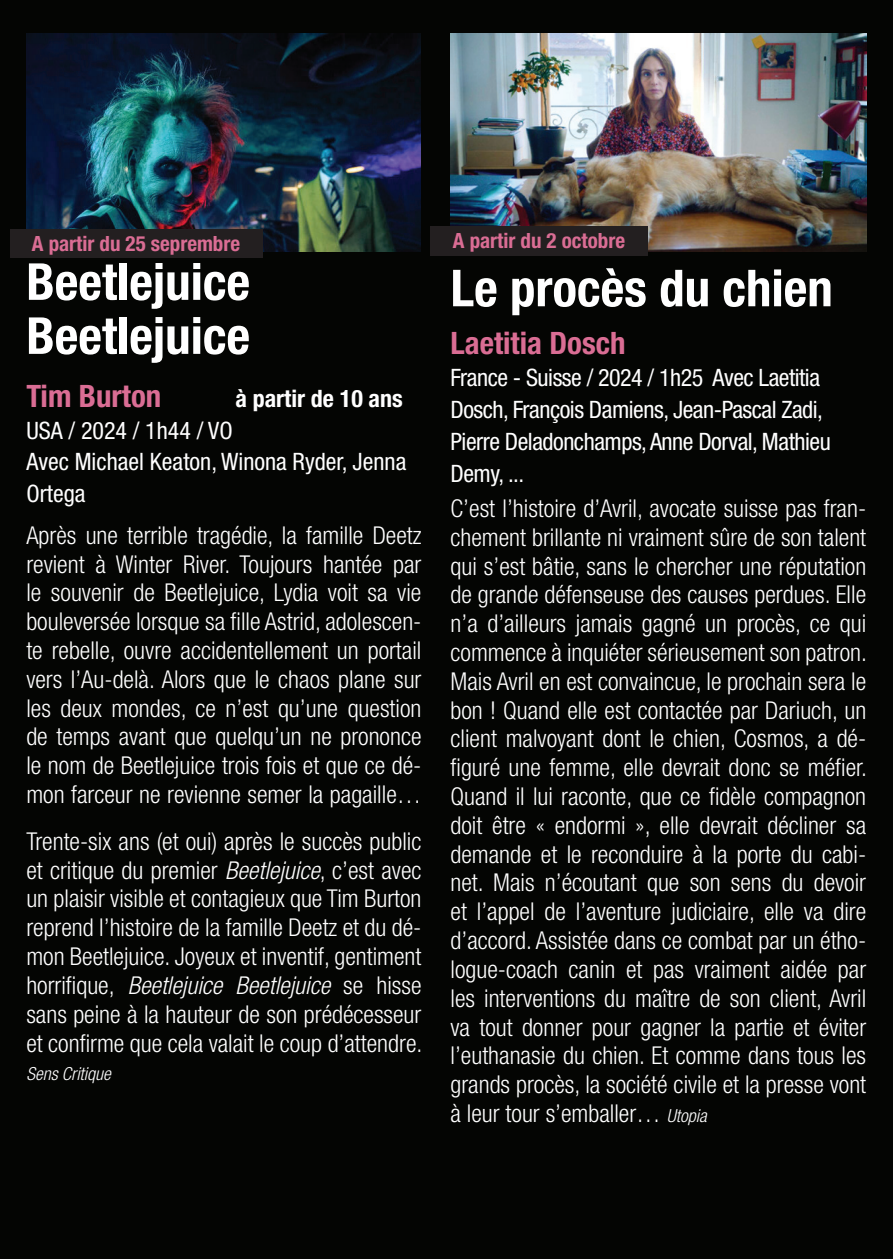
<style>
.page{position:relative;width:893px;height:1259px;background:#040503}
.page>*{position:absolute;margin:0;border:0;box-sizing:border-box;transform-origin:0 0}
.t1{font:700 condensed 51px/54px "Helvetica Neue LT Std";color:#fff}
.t2{font:700 condensed 30.9px "Helvetica Neue LT Std";color:#da6d94}
.t3{font:300 condensed 24.6px/28.8px "Helvetica Neue LT Std";color:#fff;text-align:justify}
.t4{font:condensed 24px/31.8px "Helvetica Neue LT Std";letter-spacing:-.02em;color:#fff}
.t5{font:condensed 24px/31.8px "Helvetica Neue LT Std";color:#fff}
.t6{font:700 condensed 24px "Helvetica Neue LT Std";color:#fff}
.t7{font:700 condensed 21px "Helvetica Neue LT Std";color:#da6d94}
.t8{font:italic 300 condensed 18px "Helvetica Neue LT Std";color:#fff}
.s1{font-style:italic}
.s2{font-style:italic;font-size:18px}
</style>
<div class="page">
<img style="left:26px;top:34px;width:395px;height:218px">
<img style="left:450px;top:34px;width:416px;height:218px">
<div style="left:10px;top:229px;width:252px;height:29px;background:#231f20"></div>
<div style="left:430px;top:226px;width:218px;height:30px;background:#231f20"></div>
<p class="t7" style="left:32px;top:230px;width:210px">A partir du 25 seprembre</p>
<p class="t7" style="left:453px;top:227px;width:174px">A partir du 2 octobre</p>
<h1 class="t1" style="left:26px;top:254px;width:225px">Beetlejuice<br>Beetlejuice</h1>
<p class="t2" style="left:26px;top:377px;width:136px">Tim Burton</p>
<p class="t6" style="left:235px;top:384px;width:169px">à partir de 10 ans</p>
<p class="t5" style="left:26px;top:414px;width:381px">USA / 2024 / 1h44 / VO<br>Avec Michael Keaton, Winona Ryder, Jenna<br>Ortega</p>
<p class="t3" style="left:26px;top:520px;width:397px">Après une terrible tragédie, la famille Deetz revient à Winter River. Toujours hantée par le souvenir de Beetlejuice, Lydia voit sa vie bouleversée lorsque sa fille Astrid, adolescen&shy;te rebelle, ouvre accidentellement un portail vers l’Au-delà. Alors que le chaos plane sur les deux mondes, ce n’est qu’une question de temps avant que quelqu’un ne prononce le nom de Beetlejuice trois fois et que ce dé&shy;mon farceur ne revienne semer la pagaille…</p>
<p class="t3" style="left:26px;top:826px;width:397px">Trente-six ans (et oui) après le succès public et critique du premier <span class="s1">Beetlejuice</span>, c’est avec un plaisir visible et contagieux que Tim Burton reprend l’histoire de la famille Deetz et du dé&shy;mon Beetlejuice. Joyeux et inventif, gentiment horrifique, <span class="s1">Beetlejuice Beetlejuice</span> se hisse sans peine à la hauteur de son prédécesseur et confirme que cela valait le coup d’attendre.</p>
<p class="t8" style="left:26px;top:1063px;width:86px">Sens Critique</p>
<h1 class="t1" style="left:450px;top:260px;width:384px">Le procès du chien</h1>
<p class="t2" style="left:450px;top:324px;width:176px">Laetitia Dosch</p>
<p class="t4" style="left:450px;top:361px;width:382px">France - Suisse / 2024 / 1h25 Avec Laetitia Dosch, François Damiens, Jean-Pascal Zadi, Pierre Deladonchamps, Anne Dorval, Mathieu Demy, ...</p>
<p class="t3" style="left:450px;top:493px;width:418px">C’est l’histoire d’Avril, avocate suisse pas fran&shy;chement brillante ni vraiment sûre de son talent qui s’est bâtie, sans le chercher une réputation de grande défenseuse des causes perdues. Elle n’a d’ailleurs jamais gagné un procès, ce qui commence à inquiéter sérieusement son patron.<br>Mais Avril en est convaincue, le prochain sera le bon ! Quand elle est contactée par Dariuch, un client malvoyant dont le chien, Cosmos, a dé&shy;figuré une femme, elle devrait donc se méfier.<br>Quand il lui raconte, que ce fidèle compagnon doit être « endormi », elle devrait décliner sa demande et le reconduire à la porte du cabi&shy;net. Mais n’écoutant que son sens du devoir et l’appel de l’aventure judiciaire, elle va dire d’accord. Assistée dans ce combat par un étho&shy;logue-coach canin et pas vraiment aidée par les interventions du maître de son client, Avril va tout donner pour gagner la partie et éviter l’euthanasie du chien. Et comme dans tous les grands procès, la société civile et la presse vont à leur tour s’emballer… <span class="s2">Utopia</span></p>
</div>
